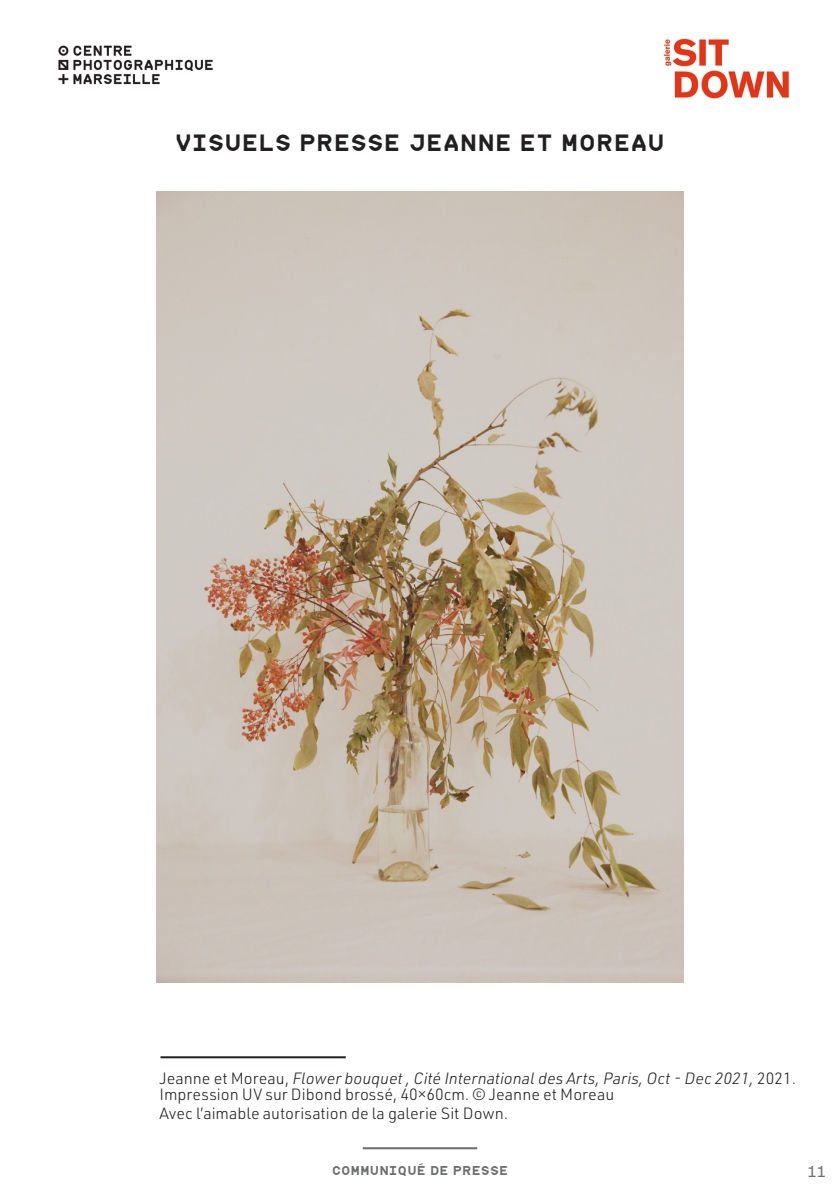
<style>
.page{position:relative;width:840px;height:1191px;background:#fff}
.page>*{position:absolute;margin:0;border:0;box-sizing:border-box;transform-origin:0 0}
.Légendes{font:22px "commune V2";color:#231f20}
.Légendes-2{font:300 16px "URWDIN";color:#231f20}
.Légendes-3{font:italic 300 16px "URWDIN";color:#231f20}
.t1{font:16px "Px Grotesk";color:#6c6d70}
.t2{font:12px "commune V2";color:#6c6d70}
.s1{font-style:normal}
</style>
<div class="page">
<img style="left:58px;top:45px;width:155px;height:40px">
<img style="left:663px;top:38px;width:126px;height:61px">
<hr style="left:362px;top:1147px;width:115px;height:2px;background:#6c6d70">
<img style="left:156px;top:191px;width:527px;height:791px">
<hr style="left:160px;top:1056px;width:185px;height:2px;background:#231f20">
<p class="Légendes" style="left:175px;top:130px;width:490px">VISUELS PRESSE JEANNE ET MOREAU</p>
<p class="Légendes-3" style="left:159px;top:1067px;width:637px"><span class="s1">Jeanne et Moreau,</span> Flower bouquet , Cité International des Arts, Paris, Oct - Dec 2021, <span class="s1">2021.</span></p>
<p class="Légendes-2" style="left:159px;top:1083px;width:456px">Impression UV sur Dibond brossé, 40×60cm. © Jeanne et Moreau</p>
<p class="Légendes-2" style="left:159px;top:1102px;width:350px">Avec l’aimable autorisation de la galerie Sit Down.</p>
<p class="t2" style="left:331px;top:1162px;width:178px">COMMUNIQUÉ DE PRESSE</p>
<p class="t1" style="left:806px;top:1161px;width:21px">11</p>
</div>
